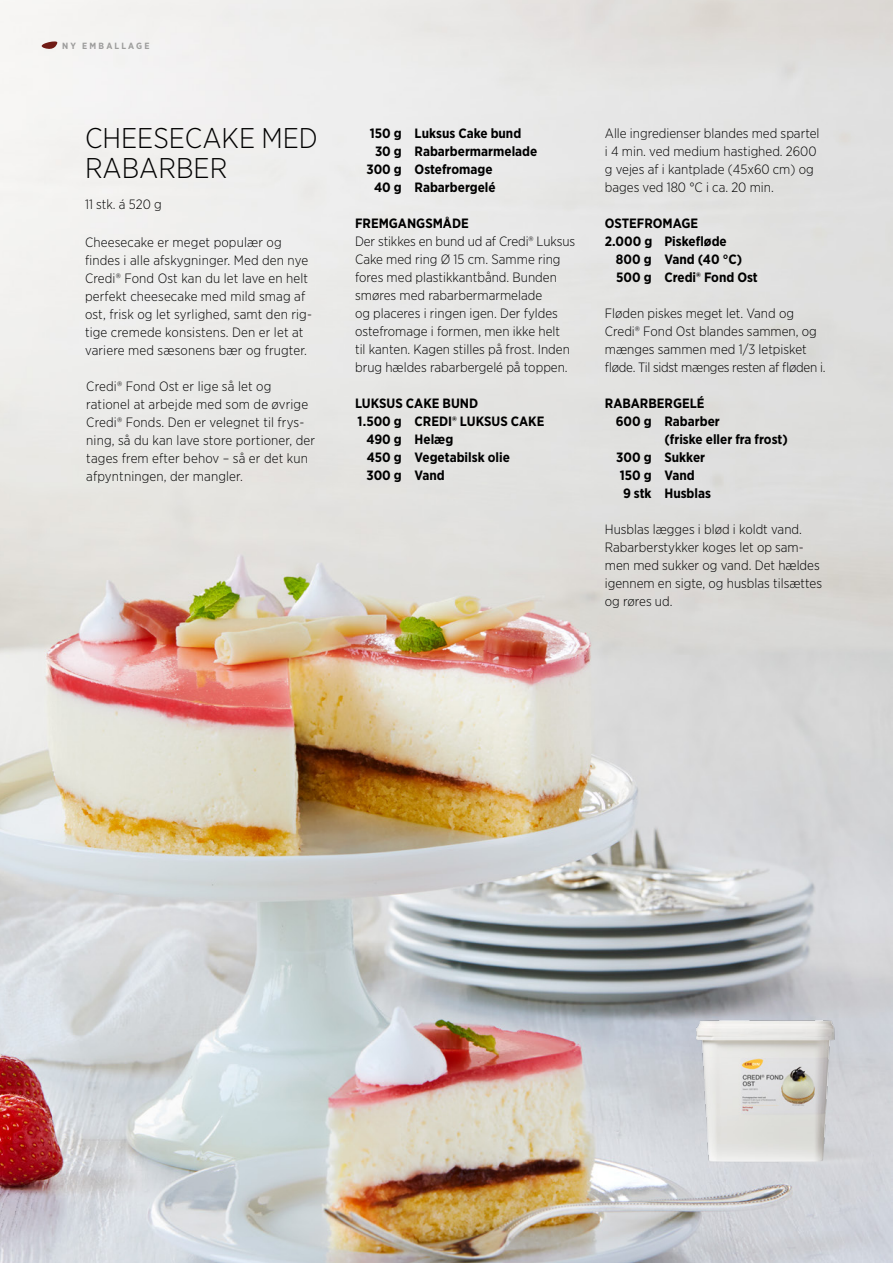
<style>
.page{position:relative;width:893px;height:1263px;background:#fff}
.page>*{position:absolute;margin:0;border:0;box-sizing:border-box;transform-origin:0 0}
.t1{font:300 28.5px/30px "Gotham Narrow";color:#000}
.brødtekst_sort{font:300 13.5px/18px "Gotham Narrow";color:#000}
.brødtekst_sort-2{font:700 13.5px "Gotham Narrow";color:#000}
.produkt_brødtekst{font:300 13.5px/18px "Gotham Narrow";letter-spacing:.01em;color:#000}
.t2{font:700 9px "Gotham Narrow";letter-spacing:.24em;color:#9d9d9c}
</style>
<div class="page">
<img style="left:0;top:0;width:893px;height:1263px">
<svg style="left:42px;top:41px;width:15px;height:9px"></svg>
<img style="left:682px;top:1011px;width:211px;height:159px">
<p class="t2" style="left:62px;top:40px;width:89px">NY EMBALLAGE</p>
<p class="t1" style="left:85px;top:123px;width:234px">CHEESECAKE MED<br>RABARBER</p>
<p class="brødtekst_sort" style="left:85px;top:195px;width:78px">11 stk. á 520 g</p>
<p class="brødtekst_sort" style="left:85px;top:233px;width:228px">Cheesecake er meget populær og findes i alle afskygninger. Med den nye Credi® Fond Ost kan du let lave en helt perfekt cheesecake med mild smag af ost, frisk og let syrlighed, samt den rig&shy;tige cremede konsistens. Den er let at variere med sæsonens bær og frugter.</p>
<p class="produkt_brødtekst" style="left:86px;top:377px;width:230px">Credi® Fond Ost er lige så let og rationel at arbejde med som de øvrige Credi® Fonds. Den er velegnet til frys&shy;ning, så du kan lave store portioner, der tages frem efter behov – så er det kun afpyntningen, der mangler.</p>
<p class="brødtekst_sort-2" style="left:370px;top:125px;width:153px">150 g Luksus Cake bund</p>
<p class="brødtekst_sort-2" style="left:375px;top:143px;width:164px">30 g Rabarbermarmelade</p>
<p class="brødtekst_sort-2" style="left:366px;top:161px;width:128px">300 g Ostefromage</p>
<p class="brødtekst_sort-2" style="left:374px;top:179px;width:123px">40 g Rabarbergelé</p>
<p class="brødtekst_sort-2" style="left:355px;top:215px;width:115px">FREMGANGSMÅDE</p>
<p class="brødtekst_sort" style="left:355px;top:232px;width:222px">Der stikkes en bund ud af Credi® Luksus Cake med ring Ø 15 cm. Samme ring fores med plastikkantbånd. Bunden smøres med rabarbermarmelade<br>og placeres i ringen igen. Der fyldes ostefromage i formen, men ikke helt<br>til kanten. Kagen stilles på frost. Inden brug hældes rabarbergelé på toppen.</p>
<p class="brødtekst_sort-2" style="left:355px;top:395px;width:125px">LUKSUS CAKE BUND</p>
<p class="brødtekst_sort-2" style="left:358px;top:413px;width:188px">1.500 g CREDI® LUKSUS CAKE</p>
<p class="brødtekst_sort-2" style="left:366px;top:431px;width:88px">490 g Helæg</p>
<p class="brødtekst_sort-2" style="left:367px;top:449px;width:145px">450 g Vegetabilsk olie</p>
<p class="brødtekst_sort-2" style="left:366px;top:467px;width:80px">300 g Vand</p>
<p class="brødtekst_sort" style="left:605px;top:124px;width:216px">Alle ingredienser blandes med spartel i 4 min. ved medium hastighed. 2600 g vejes af i kantplade (45x60 cm) og bages ved 180 °C i ca. 20 min.</p>
<p class="brødtekst_sort-2" style="left:605px;top:215px;width:95px">OSTEFROMAGE</p>
<p class="brødtekst_sort-2" style="left:605px;top:233px;width:123px">2.000 g Piskefløde</p>
<p class="brødtekst_sort-2" style="left:616px;top:251px;width:128px">800 g Vand (40 °C)</p>
<p class="brødtekst_sort-2" style="left:616px;top:269px;width:143px">500 g Credi® Fond Ost</p>
<p class="brødtekst_sort" style="left:605px;top:304px;width:222px">Fløden piskes meget let. Vand og Credi® Fond Ost blandes sammen, og mænges sammen med 1/3 letpisket fløde. Til sidst mænges resten af fløden i.</p>
<p class="brødtekst_sort-2" style="left:605px;top:395px;width:101px">RABARBERGELÉ</p>
<p class="brødtekst_sort-2" style="left:616px;top:413px;width:106px">600 g Rabarber</p>
<p class="brødtekst_sort-2" style="left:664px;top:431px;width:125px">(friske eller fra frost)</p>
<p class="brødtekst_sort-2" style="left:616px;top:449px;width:90px">300 g Sukker</p>
<p class="brødtekst_sort-2" style="left:620px;top:467px;width:76px">150 g Vand</p>
<p class="brødtekst_sort-2" style="left:623px;top:485px;width:90px">9 stk Husblas</p>
<p class="brødtekst_sort" style="left:605px;top:520px;width:219px">Husblas lægges i blød i koldt vand.<br>Rabarberstykker koges let op sam&shy;men med sukker og vand. Det hældes igennem en sigte, og husblas tilsættes og røres ud.</p>
</div>
